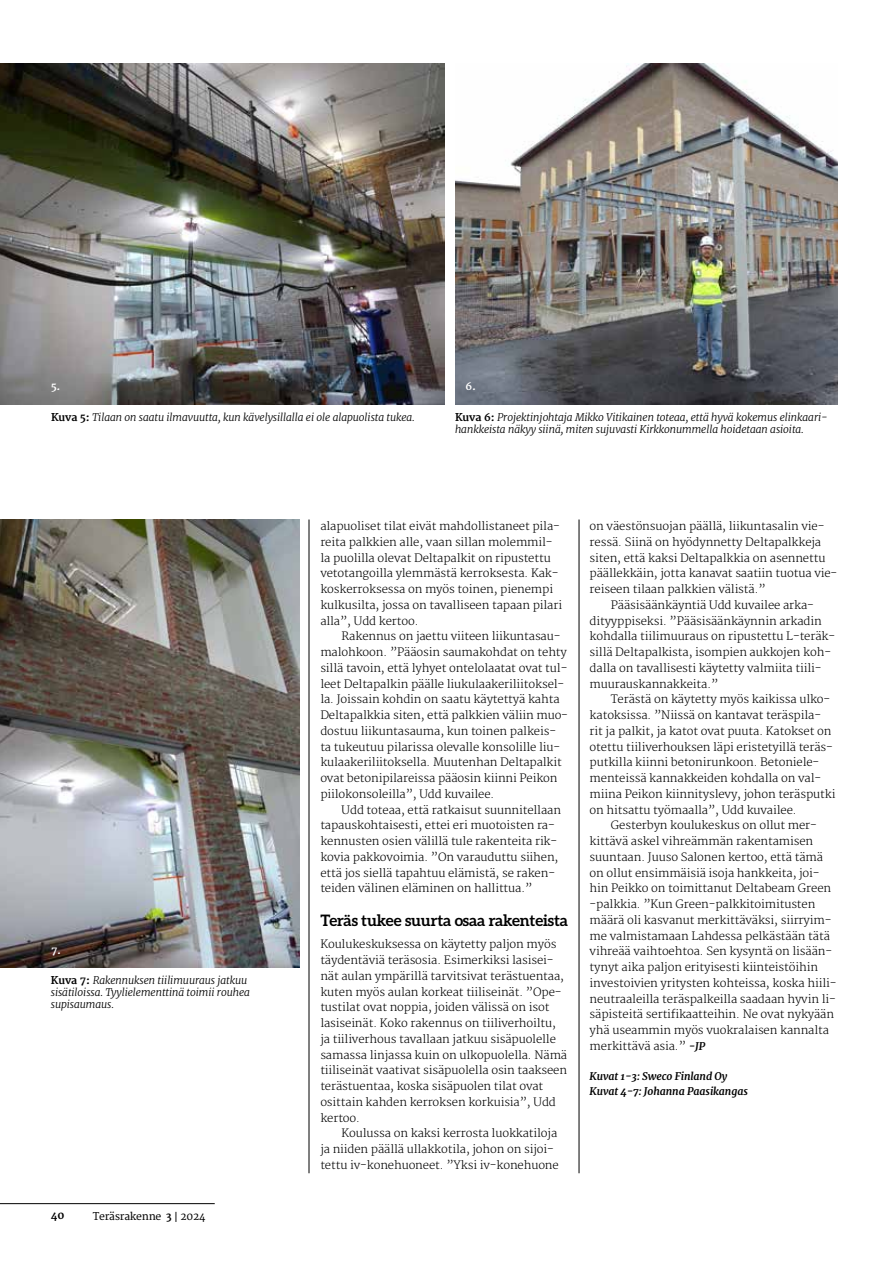
<style>
.page{position:relative;width:893px;height:1263px;background:#fff}
.page>*{position:absolute;margin:0;border:0;box-sizing:border-box;transform-origin:0 0}
.t1{font:700 15.75px "Aleo";letter-spacing:-.01em;color:#000}
.t2{font:300 11.25px/15.8px "Merriweather";letter-spacing:-.01em;color:#000}
.t3{font:italic 300 10.5px/12px "Merriweather";letter-spacing:-.01em;color:#000}
.t4{font:italic 700 10.5px/15px "Merriweather";letter-spacing:-.01em;color:#000}
.t5{font:10.5px "Merriweather";letter-spacing:-.025em;color:#000}
.t6{font:700 10.5px "Merriweather";color:#fff}
.t7{font:700 10.5px "Merriweather";color:#000}
.s1{font-weight:700;font-style:normal}
.s2{font-weight:700}
.s3{font-weight:700;font-style:italic;font-size:10.5px}
</style>
<div class="page">
<hr style="left:0;top:1203px;width:215px;height:1px;background:#000">
<hr style="left:579px;top:519px;width:1px;height:654px;background:#000">
<hr style="left:309px;top:519px;width:1px;height:654px;background:#000">
<img style="left:0;top:64px;width:444px;height:340px">
<img style="left:455px;top:64px;width:383px;height:340px">
<img style="left:0;top:519px;width:299px;height:449px">
<p class="t6" style="left:51px;top:380px;width:11px">5.</p>
<p class="t6" style="left:466px;top:380px;width:12px">6.</p>
<p class="t3" style="left:51px;top:411px;width:365px"><span class="s1">Kuva 5:</span> Tilaan on saatu ilmavuutta, kun kävelysillalla ei ole alapuolista tukea.</p>
<p class="t3" style="left:455px;top:411px;width:374px"><span class="s1">Kuva 6:</span> Projektinjohtaja Mikko Vitikainen toteaa, että hyvä kokemus elinkaari&shy;hankkeista näkyy siinä, miten sujuvasti Kirkkonummella hoidetaan asioita.</p>
<p class="t6" style="left:51px;top:944px;width:12px">7.</p>
<p class="t3" style="left:51px;top:975px;width:201px"><span class="s1">Kuva 7:</span> Rakennuksen tiilimuuraus jatkuu sisätiloissa. Tyylielementtinä toimii rouhea supisaumaus.</p>
<p class="t7" style="left:51px;top:1209px;width:15px">40</p>
<p class="t5" style="left:93px;top:1210px;width:114px">Teräsrakenne <span class="s2">3</span> | 2024</p>
<p class="t2" style="left:320px;top:519px;width:243px">alapuoliset tilat eivät mahdollistaneet pila&shy;reita palkkien alle, vaan sillan molemmil&shy;la puolilla olevat Deltapalkit on ripustettu vetotangoilla ylemmästä kerroksesta. Kak&shy;koskerroksessa on myös toinen, pienempi kulkusilta, jossa on tavalliseen tapaan pilari alla”, Udd kertoo.</p>
<p class="t2" style="left:320px;top:629px;width:249px;text-indent:21px">Rakennus on jaettu viiteen liikuntasau&shy;malohkoon. ”Pääosin saumakohdat on tehty sillä tavoin, että lyhyet ontelolaatat ovat tul&shy;leet Deltapalkin päälle liukulaakeriliitoksel&shy;la. Joissain kohdin on saatu käytettyä kahta Deltapalkkia siten, että palkkien väliin muo&shy;dostuu liikuntasauma, kun toinen palkeis&shy;ta tukeutuu pilarissa olevalle konsolille liu&shy;kulaakeriliitoksella. Muutenhan Deltapalkit ovat betonipilareissa pääosin kiinni Peikon piilokonsoleilla”, Udd kuvailee.</p>
<p class="t2" style="left:320px;top:802px;width:242px;text-indent:21px">Udd toteaa, että ratkaisut suunnitellaan tapauskohtaisesti, ettei eri muotoisten ra&shy;kennusten osien välillä tule rakenteita rik&shy;kovia pakkovoimia. ”On varauduttu siihen, että jos siellä tapahtuu elämistä, se raken&shy;teiden välinen eläminen on hallittua.”</p>
<h1 class="t1" style="left:320px;top:911px;width:249px">Teräs tukee suurta osaa rakenteista</h1>
<p class="t2" style="left:320px;top:937px;width:248px">Koulukeskuksessa on käytetty paljon myös täydentäviä teräsosia. Esimerkiksi lasisei&shy;nät aulan ympärillä tarvitsivat terästuentaa, kuten myös aulan korkeat tiiliseinät. ”Ope&shy;tustilat ovat noppia, joiden välissä on isot lasiseinät. Koko rakennus on tiiliverhoiltu, ja tiiliverhous tavallaan jatkuu sisäpuolelle samassa linjassa kuin on ulkopuolella. Nämä tiiliseinät vaativat sisäpuolella osin taakseen terästuentaa, koska sisäpuolen tilat ovat osittain kahden kerroksen korkuisia”, Udd kertoo.</p>
<p class="t2" style="left:320px;top:1126px;width:240px;text-indent:21px">Koulussa on kaksi kerrosta luokkatiloja ja niiden päällä ullakkotila, johon on sijoi&shy;tettu iv-konehuoneet. ”Yksi iv-konehuone</p>
<p class="t2" style="left:590px;top:519px;width:236px">on väestönsuojan päällä, liikuntasalin vie-</p>
<p class="t2" style="left:590px;top:534px;width:233px">ressä. Siinä on hyödynnetty Deltapalkkeja</p>
<p class="t2" style="left:590px;top:550px;width:237px">siten, että kaksi Deltapalkkia on asennettu</p>
<p class="t2" style="left:590px;top:566px;width:249px">päällekkäin, jotta kanavat saatiin tuotua vie-</p>
<p class="t2" style="left:590px;top:582px;width:178px">reiseen tilaan palkkien välistä.”</p>
<p class="t2" style="left:611px;top:597px;width:205px">Pääsisäänkäyntiä Udd kuvailee arka-</p>
<p class="t2" style="left:590px;top:613px;width:234px">dityyppiseksi. ”Pääsisäänkäynnin arkadin</p>
<p class="t2" style="left:590px;top:629px;width:247px">kohdalla tiilimuuraus on ripustettu L-teräk-</p>
<p class="t2" style="left:590px;top:645px;width:243px">sillä Deltapalkista, isompien aukkojen koh-</p>
<p class="t2" style="left:590px;top:660px;width:233px">dalla on tavallisesti käytetty valmiita tiili-</p>
<p class="t2" style="left:590px;top:676px;width:130px">muurauskannakkeita.”</p>
<p class="t2" style="left:611px;top:692px;width:221px">Terästä on käytetty myös kaikissa ulko-</p>
<p class="t2" style="left:590px;top:708px;width:233px">katoksissa. ”Niissä on kantavat teräspila-</p>
<p class="t2" style="left:590px;top:723px;width:243px">rit ja palkit, ja katot ovat puuta. Katokset on</p>
<p class="t2" style="left:590px;top:739px;width:245px">otettu tiiliverhouksen läpi eristetyillä teräs-</p>
<p class="t2" style="left:590px;top:755px;width:231px">putkilla kiinni betonirunkoon. Betoniele-</p>
<p class="t2" style="left:590px;top:771px;width:233px">menteissä kannakkeiden kohdalla on val-</p>
<p class="t2" style="left:590px;top:786px;width:247px">miina Peikon kiinnityslevy, johon teräsputki</p>
<p class="t2" style="left:590px;top:802px;width:209px">on hitsattu työmaalla”, Udd kuvailee.</p>
<p class="t2" style="left:611px;top:818px;width:208px">Gesterbyn koulukeskus on ollut mer-</p>
<p class="t2" style="left:590px;top:834px;width:225px">kittävä askel vihreämmän rakentamisen</p>
<p class="t2" style="left:590px;top:849px;width:235px">suuntaan. Juuso Salonen kertoo, että tämä</p>
<p class="t2" style="left:590px;top:865px;width:232px">on ollut ensimmäisiä isoja hankkeita, joi-</p>
<p class="t2" style="left:590px;top:881px;width:243px">hin Peikko on toimittanut Deltabeam Green</p>
<p class="t2" style="left:590px;top:897px;width:227px">-palkkia. ”Kun Green-palkkitoimitusten</p>
<p class="t2" style="left:590px;top:912px;width:243px">määrä oli kasvanut merkittäväksi, siirryim-</p>
<p class="t2" style="left:590px;top:928px;width:242px">me valmistamaan Lahdessa pelkästään tätä</p>
<p class="t2" style="left:590px;top:944px;width:244px">vihreää vaihtoehtoa. Sen kysyntä on lisään-</p>
<p class="t2" style="left:590px;top:960px;width:230px">tynyt aika paljon erityisesti kiinteistöihin</p>
<p class="t2" style="left:590px;top:975px;width:248px">investoivien yritysten kohteissa, koska hiili-</p>
<p class="t2" style="left:590px;top:991px;width:248px">neutraaleilla teräspalkeilla saadaan hyvin li-</p>
<p class="t2" style="left:590px;top:1007px;width:246px">säpisteitä sertifikaatteihin. Ne ovat nykyään</p>
<p class="t2" style="left:590px;top:1023px;width:241px">yhä useammin myös vuokralaisen kannalta</p>
<p class="t2" style="left:590px;top:1038px;width:117px">merkittävä asia.” <span class="s3">-JP</span></p>
<p class="t4" style="left:590px;top:1069px;width:160px">Kuvat 1-3: Sweco Finland Oy<br>Kuvat 4-7: Johanna Paasikangas</p>
</div>
